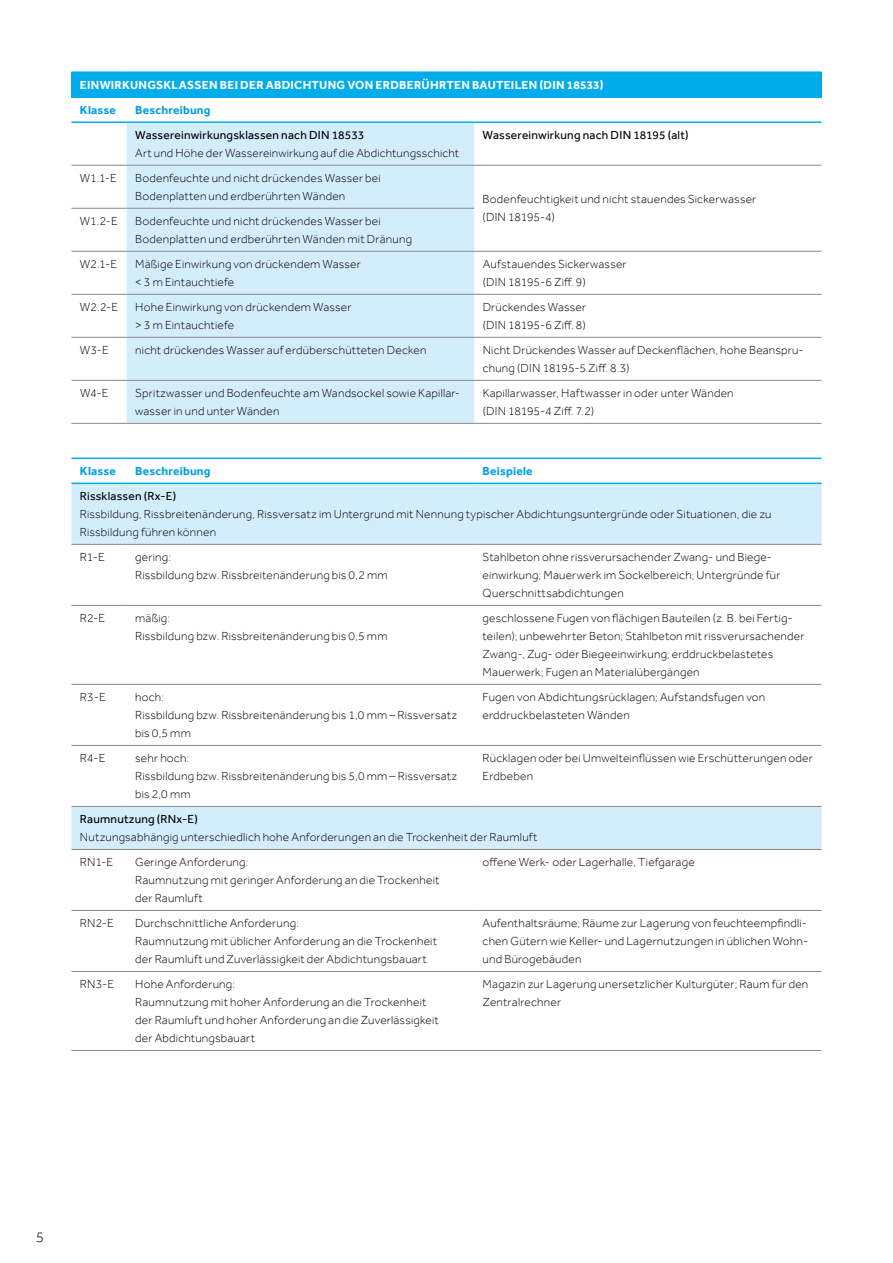
<style>
.page{position:relative;width:893px;height:1263px;background:#fff}
.page>*{position:absolute;margin:0;border:0;box-sizing:border-box;transform-origin:0 0}
.t1{font:300 15px "Effra";color:#000}
.t2{font:300 12px/18px "Effra";letter-spacing:.015em;color:#000}
.t3{font:12px "Effra";letter-spacing:.02em;color:#000}
.t4{font:700 12px "Effra";letter-spacing:.025em;color:#fff}
.t5{font:700 12px "Effra";letter-spacing:.015em;color:#009fe3}
.t6{font:300 12px "Effra";letter-spacing:-.015em;color:#000}
</style>
<div class="page">
<div style="left:71px;top:72px;width:750px;height:25px;background:#00ace9"></div>
<div style="left:127px;top:123px;width:347px;height:300px;background:#d4edfc"></div>
<hr style="left:71px;top:165px;width:56px;height:1px;background:#898888">
<hr style="left:127px;top:165px;width:347px;height:1px;background:#898888">
<hr style="left:474px;top:165px;width:347px;height:1px;background:#898888">
<hr style="left:71px;top:208px;width:56px;height:1px;background:#898888">
<hr style="left:127px;top:208px;width:347px;height:1px;background:#898888">
<hr style="left:71px;top:251px;width:56px;height:1px;background:#898888">
<hr style="left:127px;top:251px;width:347px;height:1px;background:#898888">
<hr style="left:474px;top:251px;width:347px;height:1px;background:#898888">
<hr style="left:71px;top:294px;width:56px;height:1px;background:#898888">
<hr style="left:127px;top:294px;width:347px;height:1px;background:#898888">
<hr style="left:474px;top:294px;width:347px;height:1px;background:#898888">
<hr style="left:71px;top:337px;width:56px;height:1px;background:#898888">
<hr style="left:127px;top:337px;width:347px;height:1px;background:#898888">
<hr style="left:474px;top:337px;width:347px;height:1px;background:#898888">
<hr style="left:71px;top:380px;width:56px;height:1px;background:#898888">
<hr style="left:127px;top:380px;width:347px;height:1px;background:#898888">
<hr style="left:474px;top:380px;width:347px;height:1px;background:#898888">
<hr style="left:71px;top:423px;width:56px;height:1px;background:#898888">
<hr style="left:127px;top:423px;width:347px;height:1px;background:#898888">
<hr style="left:474px;top:423px;width:347px;height:1px;background:#898888">
<hr style="left:71px;top:71px;width:56px;height:2px;background:#00ace9">
<hr style="left:127px;top:71px;width:347px;height:2px;background:#00ace9">
<hr style="left:474px;top:71px;width:347px;height:2px;background:#00ace9">
<hr style="left:71px;top:96px;width:56px;height:2px;background:#00ace9">
<hr style="left:127px;top:96px;width:347px;height:2px;background:#00ace9">
<hr style="left:474px;top:96px;width:347px;height:2px;background:#00ace9">
<hr style="left:71px;top:121px;width:56px;height:2px;background:#00ace9">
<hr style="left:127px;top:121px;width:347px;height:2px;background:#00ace9">
<hr style="left:474px;top:121px;width:347px;height:2px;background:#00ace9">
<svg style="left:71px;top:484px;width:750px;height:365px"></svg>
<hr style="left:71px;top:544px;width:56px;height:1px;background:#898888">
<hr style="left:127px;top:544px;width:347px;height:1px;background:#898888">
<hr style="left:474px;top:544px;width:347px;height:1px;background:#898888">
<hr style="left:71px;top:605px;width:56px;height:1px;background:#898888">
<hr style="left:127px;top:605px;width:347px;height:1px;background:#898888">
<hr style="left:474px;top:605px;width:347px;height:1px;background:#898888">
<hr style="left:71px;top:684px;width:56px;height:1px;background:#898888">
<hr style="left:127px;top:684px;width:347px;height:1px;background:#898888">
<hr style="left:474px;top:684px;width:347px;height:1px;background:#898888">
<hr style="left:71px;top:745px;width:56px;height:1px;background:#898888">
<hr style="left:127px;top:745px;width:347px;height:1px;background:#898888">
<hr style="left:474px;top:745px;width:347px;height:1px;background:#898888">
<hr style="left:71px;top:806px;width:56px;height:1px;background:#898888">
<hr style="left:127px;top:806px;width:347px;height:1px;background:#898888">
<hr style="left:474px;top:806px;width:347px;height:1px;background:#898888">
<hr style="left:71px;top:849px;width:56px;height:1px;background:#898888">
<hr style="left:127px;top:849px;width:347px;height:1px;background:#898888">
<hr style="left:474px;top:849px;width:347px;height:1px;background:#898888">
<hr style="left:71px;top:910px;width:56px;height:1px;background:#898888">
<hr style="left:127px;top:910px;width:347px;height:1px;background:#898888">
<hr style="left:474px;top:910px;width:347px;height:1px;background:#898888">
<hr style="left:71px;top:971px;width:56px;height:1px;background:#898888">
<hr style="left:127px;top:971px;width:347px;height:1px;background:#898888">
<hr style="left:474px;top:971px;width:347px;height:1px;background:#898888">
<hr style="left:71px;top:1050px;width:56px;height:1px;background:#898888">
<hr style="left:127px;top:1050px;width:347px;height:1px;background:#898888">
<hr style="left:474px;top:1050px;width:347px;height:1px;background:#898888">
<hr style="left:71px;top:458px;width:56px;height:1px;background:#00ace9">
<hr style="left:127px;top:458px;width:347px;height:1px;background:#00ace9">
<hr style="left:474px;top:458px;width:347px;height:1px;background:#00ace9">
<hr style="left:71px;top:483px;width:56px;height:1px;background:#00ace9">
<hr style="left:127px;top:483px;width:347px;height:1px;background:#00ace9">
<hr style="left:474px;top:483px;width:347px;height:1px;background:#00ace9">
<p class="t4" style="left:80px;top:78px;width:525px">EINWIRKUNGSKLASSEN BEI DER ABDICHTUNG VON ERDBERÜHRTEN BAUTEILEN (DIN 18533)</p>
<p class="t5" style="left:80px;top:103px;width:37px">Klasse</p>
<p class="t5" style="left:135px;top:103px;width:77px">Beschreibung</p>
<p class="t3" style="left:135px;top:128px;width:231px">Wassereinwirkungsklassen nach DIN 18533</p>
<p class="t2" style="left:135px;top:144px;width:325px">Art und Höhe der Wassereinwirkung auf die Abdichtungsschicht</p>
<p class="t3" style="left:483px;top:128px;width:207px">Wassereinwirkung nach DIN 18195 (alt)</p>
<p class="t2" style="left:80px;top:169px;width:38px">W1.1-E</p>
<p class="t2" style="left:135px;top:169px;width:247px">Bodenfeuchte und nicht drückendes Wasser bei<br>Bodenplatten und erdberührten Wänden</p>
<p class="t2" style="left:483px;top:190px;width:275px">Bodenfeuchtigkeit und nicht stauendes Sickerwasser</p>
<p class="t2" style="left:80px;top:212px;width:39px">W1.2-E</p>
<p class="t6" style="left:483px;top:210px;width:74px">(DIN 18195-4)</p>
<p class="t2" style="left:135px;top:212px;width:278px">Bodenfeuchte und nicht drückendes Wasser bei<br>Bodenplatten und erdberührten Wänden mit Dränung</p>
<p class="t2" style="left:80px;top:255px;width:39px">W2.1-E</p>
<p class="t2" style="left:135px;top:255px;width:227px">Mäßige Einwirkung von drückendem Wasser &lt; 3 m Eintauchtiefe</p>
<p class="t2" style="left:483px;top:255px;width:145px">Aufstauendes Sickerwasser (DIN 18195-6 Ziff. 9)</p>
<p class="t2" style="left:80px;top:298px;width:40px">W2.2-E</p>
<p class="t2" style="left:135px;top:298px;width:218px">Hohe Einwirkung von drückendem Wasser &gt; 3 m Eintauchtiefe</p>
<p class="t2" style="left:483px;top:298px;width:105px">Drückendes Wasser (DIN 18195-6 Ziff. 8)</p>
<p class="t2" style="left:80px;top:341px;width:30px">W3-E</p>
<p class="t2" style="left:135px;top:341px;width:293px">nicht drückendes Wasser auf erdüberschütteten Decken</p>
<p class="t2" style="left:483px;top:341px;width:323px">Nicht Drückendes Wasser auf Deckenflächen, hohe Beanspru&shy;chung (DIN 18195-5 Ziff. 8.3)</p>
<p class="t2" style="left:80px;top:384px;width:30px">W4- E</p>
<p class="t2" style="left:135px;top:384px;width:326px">Spritzwasser und Bodenfeuchte am Wandsockel sowie Kapillar&shy;wasser in und unter Wänden</p>
<p class="t2" style="left:483px;top:384px;width:253px">Kapillarwasser, Haftwasser in oder unter Wänden (DIN 18195-4 Ziff. 7.2)</p>
<p class="t5" style="left:80px;top:464px;width:37px">Klasse</p>
<p class="t5" style="left:135px;top:464px;width:77px">Beschreibung</p>
<p class="t5" style="left:483px;top:464px;width:52px">Beispiele</p>
<p class="t3" style="left:80px;top:489px;width:98px">Rissklassen (Rx-E)</p>
<p class="t2" style="left:80px;top:505px;width:693px">Rissbildung, Rissbreitenänderung, Rissversatz im Untergrund mit Nennung typischer Abdichtungsuntergründe oder Situationen, die zu<br>Rissbildung führen können</p>
<p class="t2" style="left:80px;top:548px;width:26px">R1-E</p>
<p class="t2" style="left:135px;top:548px;width:254px">gering:<br>Rissbildung bzw. Rissbreitenänderung bis 0,2 mm</p>
<p class="t2" style="left:483px;top:548px;width:299px">Stahlbeton ohne rissverursachender Zwang- und Biege&shy;einwirkung; Mauerwerk im Sockelbereich; Untergründe für<br>Querschnittsabdichtungen</p>
<p class="t2" style="left:80px;top:609px;width:27px">R2- E</p>
<p class="t2" style="left:135px;top:609px;width:254px">mäßig:<br>Rissbildung bzw. Rissbreitenänderung bis 0,5 mm</p>
<p class="t2" style="left:483px;top:609px;width:323px">geschlossene Fugen von flächigen Bauteilen (z. B. bei Fertig&shy;teilen); unbewehrter Beton; Stahlbeton mit rissverursachender Zwang-, Zug- oder Biegeeinwirkung; erddruckbelastetes Mauerwerk; Fugen an Materialübergängen</p>
<p class="t2" style="left:80px;top:688px;width:27px">R3-E</p>
<p class="t2" style="left:135px;top:688px;width:323px">hoch:<br>Rissbildung bzw. Rissbreitenänderung bis 1,0 mm – Rissversatz bis 0,5 mm</p>
<p class="t2" style="left:483px;top:688px;width:284px">Fugen von Abdichtungsrücklagen; Aufstandsfugen von erddruckbelasteten Wänden</p>
<p class="t2" style="left:80px;top:749px;width:27px">R4- E</p>
<p class="t2" style="left:135px;top:749px;width:324px">sehr hoch:<br>Rissbildung bzw. Rissbreitenänderung bis 5,0 mm – Rissversatz bis 2,0 mm</p>
<p class="t2" style="left:483px;top:749px;width:332px">Rücklagen oder bei Umwelteinflüssen wie Erschütterungen oder<br>Erdbeben</p>
<p class="t3" style="left:80px;top:812px;width:120px">Raumnutzung (RNx-E)</p>
<p class="t2" style="left:80px;top:824px;width:459px;line-height:25px">Nutzungsabhängig unterschiedlich hohe Anforderungen an die Trockenheit der Raumluft<br>RN1-E</p>
<p class="t2" style="left:135px;top:853px;width:306px">Geringe Anforderung:<br>Raumnutzung mit geringer Anforderung an die Trockenheit der Raumluft</p>
<p class="t2" style="left:483px;top:853px;width:214px">offene Werk- oder Lagerhalle, Tiefgarage</p>
<p class="t2" style="left:80px;top:914px;width:35px">RN2-E</p>
<p class="t2" style="left:135px;top:914px;width:303px">Durchschnittliche Anforderung:<br>Raumnutzung mit üblicher Anforderung an die Trockenheit der Raumluft und Zuverlässigkeit der Abdichtungsbauart</p>
<p class="t2" style="left:483px;top:914px;width:326px;text-align:justify">Aufenthaltsräume; Räume zur Lagerung von feuchteempfindli&shy;chen Gütern wie Keller- und Lagernutzungen in üblichen Wohn&shy;und Bürogebäuden</p>
<p class="t2" style="left:80px;top:975px;width:36px">RN3-E</p>
<p class="t2" style="left:135px;top:975px;width:305px">Hohe Anforderung:<br>Raumnutzung mit hoher Anforderung an die Trockenheit der Raumluft und hoher Anforderung an die Zuverlässigkeit der Abdichtungsbauart</p>
<p class="t2" style="left:483px;top:975px;width:327px">Magazin zur Lagerung unersetzlicher Kulturgüter; Raum für den<br>Zentralrechner</p>
<p class="t1" style="left:36px;top:1227px;width:10px">5</p>
</div>
